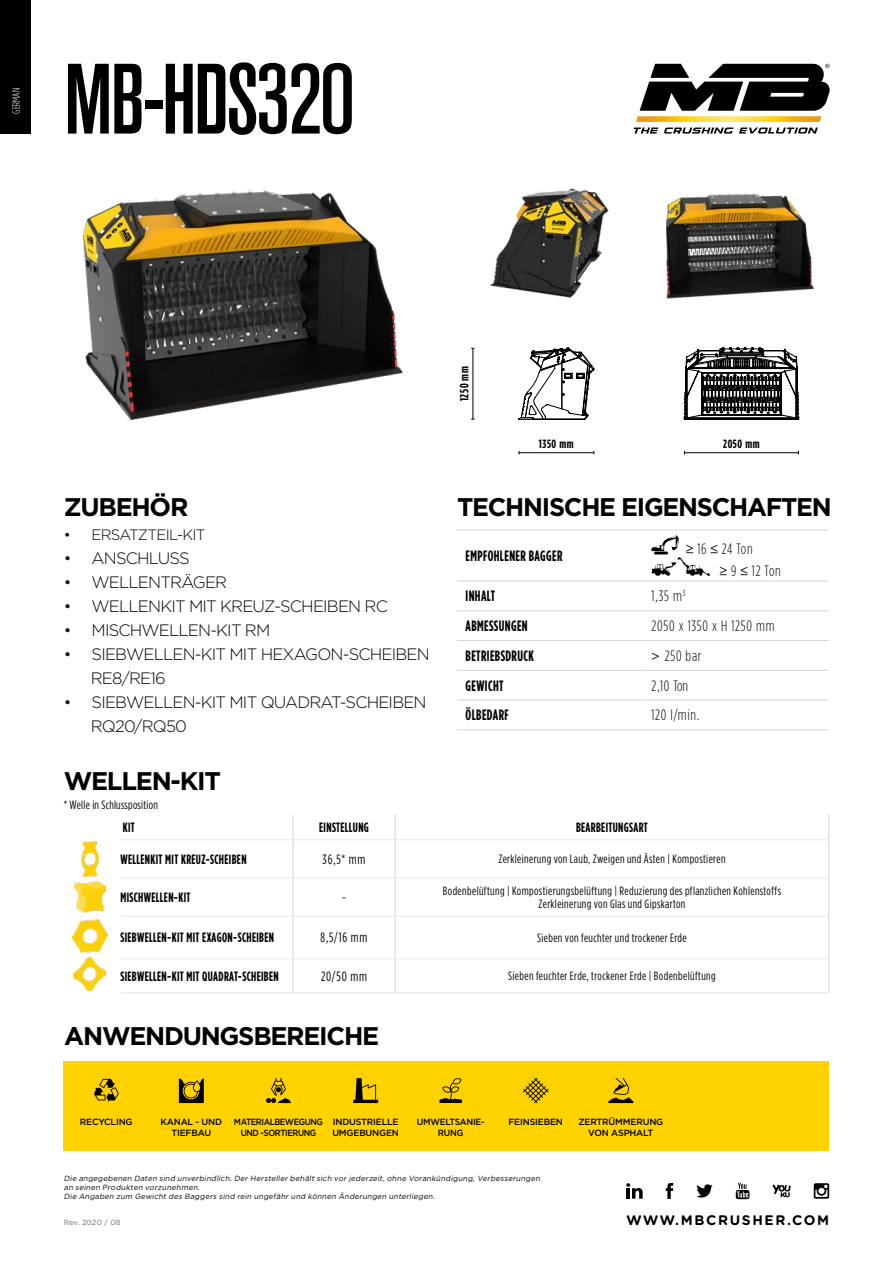
<style>
.page{position:relative;width:893px;height:1263px;background:#fff}
.page>*{position:absolute;margin:0;border:0;box-sizing:border-box;transform-origin:0 0}
.t1{font:500 condensed 98.85px "Akzidenz Grotesk BQ";letter-spacing:-.03em;color:#000}
.titolo_nero_17pt_bol{font:700 25.5px "Gotham";letter-spacing:-.05em;color:#000}
.t2{font:300 16.5px/24px "Gotham";letter-spacing:-.05em;color:#000}
.t3{font:300 15px "Gotham Condensed";letter-spacing:.05em;color:#000}
.t4{font:700 15px "Gotham Condensed";letter-spacing:.03em;color:#000;scale:.91 1}
.t5{font:300 15px "Gotham";letter-spacing:-.05em;color:#000}
.t6{font:700 13.8px "Gotham Rounded";letter-spacing:.12em;color:#000}
.t7{font:700 13.5px "Gotham Condensed";letter-spacing:.03em;color:#000;scale:.91 1}
.t8{font:13.5px "Gotham Condensed";letter-spacing:.06em;color:#000}
.t9{font:12px "Gotham Condensed";letter-spacing:.035em;color:#000}
.t10{font:700 12px "Gotham Condensed";letter-spacing:.05em;color:#000}
.t11{font:300 10.5px "Gotham Condensed";letter-spacing:.01em;color:#fff}
.t12{font:500 9px/10.8px "Gotham";letter-spacing:-.02em;color:#000;text-align:center}
.t13{font:500 9px/10.5px "Gotham";letter-spacing:-.05em;color:#000;text-align:center;scale:.91 1}
.t14{font:500 9px/10.8px "Gotham";letter-spacing:-.02em;color:#000;text-align:center;scale:.96 1}
.t15{font:italic 7.5px/9px "Gotham";color:#000}
.t16{font:7.5px "Gotham";color:#6d6e71}
.s1{font-family:"Cent Goth WGL";font-weight:400;font-size:13.5px}
</style>
<div class="page">
<div style="left:64px;top:1061px;width:765px;height:89px;background:#ffd200"></div>
<div style="left:0;top:0;width:31px;height:134px;background:#000"></div>
<img style="left:73px;top:919px;width:34px;height:33px">
<img style="left:81px;top:841px;width:18px;height:35px">
<img style="left:74px;top:958px;width:32px;height:32px">
<img style="left:75px;top:882px;width:30px;height:30px">
<svg style="left:633px;top:128px;width:185px;height:6px"></svg>
<svg style="left:636px;top:64px;width:194px;height:58px"></svg>
<img style="left:490px;top:188px;width:119px;height:110px">
<img style="left:666px;top:193px;width:148px;height:106px">
<img style="left:82px;top:189px;width:321px;height:231px">
<hr style="left:643px;top:581px;width:186px;height:1px;background:#d1d3d4">
<hr style="left:643px;top:610px;width:186px;height:1px;background:#d1d3d4">
<hr style="left:643px;top:640px;width:186px;height:1px;background:#d1d3d4">
<hr style="left:643px;top:670px;width:186px;height:1px;background:#d1d3d4">
<hr style="left:643px;top:700px;width:186px;height:1px;background:#d1d3d4">
<hr style="left:643px;top:729px;width:186px;height:1px;background:#d1d3d4">
<hr style="left:643px;top:530px;width:186px;height:1px;background:#d1d3d4">
<svg style="left:651px;top:535px;width:59px;height:41px"></svg>
<svg style="left:666px;top:1183px;width:7px;height:16px"></svg>
<svg style="left:772px;top:1184px;width:19px;height:13px"></svg>
<svg style="left:696px;top:1184px;width:17px;height:13px"></svg>
<svg style="left:626px;top:1183px;width:17px;height:16px"></svg>
<svg style="left:736px;top:1183px;width:13px;height:16px"></svg>
<svg style="left:814px;top:1183px;width:15px;height:16px"></svg>
<hr style="left:519px;top:452px;width:75px;height:1px;background:#000">
<hr style="left:472px;top:348px;width:1px;height:71px;background:#000">
<hr style="left:684px;top:452px;width:114px;height:1px;background:#000">
<svg style="left:518px;top:348px;width:76px;height:72px"></svg>
<svg style="left:684px;top:348px;width:115px;height:72px"></svg>
<svg style="left:94px;top:1079px;width:25px;height:23px"></svg>
<svg style="left:179px;top:1078px;width:25px;height:25px"></svg>
<svg style="left:266px;top:1078px;width:25px;height:25px"></svg>
<svg style="left:353px;top:1078px;width:25px;height:25px"></svg>
<svg style="left:439px;top:1078px;width:23px;height:25px"></svg>
<svg style="left:523px;top:1078px;width:26px;height:25px"></svg>
<svg style="left:608px;top:1078px;width:25px;height:25px"></svg>
<svg style="left:293px;top:814px;width:1px;height:25px"></svg>
<svg style="left:395px;top:814px;width:1px;height:25px"></svg>
<svg style="left:828px;top:814px;width:1px;height:26px"></svg>
<hr style="left:293px;top:840px;width:1px;height:38px;background:#d1d3d4">
<hr style="left:395px;top:840px;width:1px;height:38px;background:#d1d3d4">
<hr style="left:828px;top:840px;width:1px;height:38px;background:#d1d3d4">
<hr style="left:293px;top:878px;width:1px;height:38px;background:#d1d3d4">
<hr style="left:395px;top:878px;width:1px;height:38px;background:#d1d3d4">
<hr style="left:828px;top:878px;width:1px;height:38px;background:#d1d3d4">
<hr style="left:293px;top:917px;width:1px;height:41px;background:#d1d3d4">
<hr style="left:395px;top:917px;width:1px;height:41px;background:#d1d3d4">
<hr style="left:828px;top:916px;width:1px;height:43px;background:#d1d3d4">
<hr style="left:293px;top:959px;width:1px;height:33px;background:#d1d3d4">
<hr style="left:395px;top:959px;width:1px;height:33px;background:#d1d3d4">
<hr style="left:828px;top:959px;width:1px;height:33px;background:#d1d3d4">
<hr style="left:120px;top:839px;width:173px;height:1px;background:#e6e7e8">
<hr style="left:293px;top:839px;width:102px;height:1px;background:#e6e7e8">
<hr style="left:395px;top:839px;width:433px;height:1px;background:#e6e7e8">
<hr style="left:120px;top:878px;width:173px;height:1px;background:#e6e7e8">
<hr style="left:293px;top:878px;width:102px;height:1px;background:#e6e7e8">
<hr style="left:395px;top:878px;width:433px;height:1px;background:#e6e7e8">
<hr style="left:120px;top:916px;width:173px;height:1px;background:#e6e7e8">
<hr style="left:293px;top:916px;width:102px;height:1px;background:#e6e7e8">
<hr style="left:395px;top:916px;width:433px;height:1px;background:#e6e7e8">
<hr style="left:120px;top:958px;width:173px;height:1px;background:#e6e7e8">
<hr style="left:293px;top:958px;width:102px;height:1px;background:#e6e7e8">
<hr style="left:395px;top:958px;width:433px;height:1px;background:#e6e7e8">
<hr style="left:120px;top:992px;width:173px;height:1px;background:#e6e7e8">
<hr style="left:293px;top:992px;width:102px;height:1px;background:#e6e7e8">
<hr style="left:395px;top:992px;width:434px;height:1px;background:#e6e7e8">
<hr style="left:457px;top:581px;width:186px;height:1px;background:#d1d3d4">
<hr style="left:457px;top:610px;width:186px;height:1px;background:#d1d3d4">
<hr style="left:457px;top:640px;width:186px;height:1px;background:#d1d3d4">
<hr style="left:457px;top:670px;width:186px;height:1px;background:#d1d3d4">
<hr style="left:457px;top:700px;width:186px;height:1px;background:#d1d3d4">
<hr style="left:457px;top:729px;width:186px;height:1px;background:#d1d3d4">
<hr style="left:457px;top:530px;width:186px;height:1px;background:#d1d3d4">
<p class="t11" style="left:11px;top:114px;width:27px;rotate:-90deg">GERMAN</p>
<p class="t1" style="left:64px;top:43px;width:293px">MB-HDS320</p>
<p class="t10" style="left:457px;top:401px;width:36px;rotate:-90deg">1250 mm</p>
<p class="t10" style="left:539px;top:437px;width:36px">1350 mm</p>
<p class="t10" style="left:723px;top:437px;width:38px">2050 mm</p>
<p class="titolo_nero_17pt_bol" style="left:64px;top:490px;width:126px">ZUBEHÖR</p>
<h2 class="titolo_nero_17pt_bol" style="left:457px;top:490px;width:376px">TECHNISCHE EIGENSCHAFTEN</h2>
<p class="t5" style="left:64px;top:525px;width:143px">• ERSATZTEIL-KIT</p>
<p class="t2" style="left:64px;top:545px;width:127px">• ANSCHLUSS</p>
<p class="t2" style="left:64px;top:569px;width:165px">• WELLENTRÄGER</p>
<p class="t2" style="left:64px;top:593px;width:326px">• WELLENKIT MIT KREUZ-SCHEIBEN RC</p>
<p class="t2" style="left:64px;top:617px;width:208px">• MISCHWELLEN-KIT RM</p>
<p class="t2" style="left:91px;top:641px;width:340px;text-indent:-27px">• SIEBWELLEN-KIT MIT HEXAGON-SCHEIBEN<br>RE8/RE16</p>
<p class="t2" style="left:91px;top:689px;width:337px;text-indent:-27px">• SIEBWELLEN-KIT MIT QUADRAT-SCHEIBEN<br>RQ20/RQ50</p>
<p class="t3" style="left:686px;top:541px;width:68px"><span class="s1">≥</span> 16 <span class="s1">≤</span> 24 Ton</p>
<p class="t3" style="left:720px;top:563px;width:62px"><span class="s1">≥</span> 9 <span class="s1">≤</span> 12 Ton</p>
<p class="t4" style="left:466px;top:547px;width:108px">EMPFOHLENER BAGGER</p>
<p class="t4" style="left:466px;top:587px;width:34px">INHALT</p>
<p class="t4" style="left:466px;top:617px;width:70px">ABMESSUNGEN</p>
<p class="t4" style="left:466px;top:647px;width:77px">BETRIEBSDRUCK</p>
<p class="t4" style="left:466px;top:677px;width:43px">GEWICHT</p>
<p class="t4" style="left:466px;top:706px;width:49px">ÖLBEDARF</p>
<p class="t3" style="left:651px;top:588px;width:35px">1,35 m<sup>3</sup></p>
<p class="t3" style="left:651px;top:618px;width:125px">2050 x 1350 x H 1250 mm</p>
<p class="t3" style="left:651px;top:648px;width:52px"><span class="s1">&gt;</span> 250 bar</p>
<p class="t3" style="left:651px;top:677px;width:38px">2,10 Ton</p>
<p class="t3" style="left:651px;top:707px;width:49px">120 l/min.</p>
<p class="titolo_nero_17pt_bol" style="left:64px;top:764px;width:159px">WELLEN-KIT</p>
<p class="t9" style="left:64px;top:798px;width:96px">* Welle in Schlussposition</p>
<p class="t7" style="left:123px;top:819px;width:15px">KIT</p>
<p class="t7" style="left:319px;top:819px;width:56px">EINSTELLUNG</p>
<p class="t7" style="left:576px;top:819px;width:81px">BEARBEITUNGSART</p>
<p class="t7" style="left:120px;top:851px;width:140px">WELLENKIT MIT KREUZ-SCHEIBEN</p>
<p class="t8" style="left:323px;top:852px;width:44px">36,5* mm</p>
<p class="t9" style="left:498px;top:852px;width:229px">Zerkleinerung von Laub, Zweigen und Ästen | Kompostieren</p>
<p class="t7" style="left:120px;top:889px;width:79px">MISCHWELLEN-KIT</p>
<p class="t8" style="left:342px;top:890px;width:5px">-</p>
<p class="t9" style="left:443px;top:884px;width:340px">Bodenbelüftung | Kompostierungsbelüftung | Reduzierung des pflanzlichen Kohlenstoffs</p>
<p class="t9" style="left:538px;top:897px;width:148px">Zerkleinerung von Glas und Gipskarton</p>
<p class="t7" style="left:120px;top:930px;width:170px">SIEBWELLEN-KIT MIT EXAGON-SCHEIBEN</p>
<p class="t8" style="left:321px;top:930px;width:48px">8,5/16 mm</p>
<p class="t9" style="left:537px;top:931px;width:151px">Sieben von feuchter und trockener Erde</p>
<p class="t7" style="left:120px;top:968px;width:175px">SIEBWELLEN-KIT MIT QUADRAT-SCHEIBEN</p>
<p class="t8" style="left:321px;top:969px;width:47px">20/50 mm</p>
<p class="t9" style="left:508px;top:969px;width:209px">Sieben feuchter Erde, trockener Erde | Bodenbelüftung</p>
<h2 class="titolo_nero_17pt_bol" style="left:64px;top:1019px;width:317px">ANWENDUNGSBEREICHE</h2>
<p class="t12" style="left:332px;top:1127px;width:68px">UMGEBUNGEN</p>
<p class="t14" style="left:417px;top:1117px;width:72px">UMWELTSANIE-<br>RUNG</p>
<p class="t12" style="left:508px;top:1117px;width:56px">FEINSIEBEN</p>
<p class="t12" style="left:578px;top:1117px;width:86px">ZERTRÜMMERUNG<br>VON ASPHALT</p>
<p class="t12" style="left:80px;top:1117px;width:54px">RECYCLING</p>
<p class="t12" style="left:161px;top:1117px;width:63px">KANAL - UND<br>TIEFBAU</p>
<p class="t13" style="left:234px;top:1117px;width:99px">MATERIALBEWEGUNG<br>UND -SORTIERUNG</p>
<p class="t12" style="left:333px;top:1117px;width:67px">INDUSTRIELLE</p>
<p class="t15" style="left:64px;top:1174px;width:479px">Die angegebenen Daten sind unverbindlich. Der Hersteller behält sich vor jederzeit, ohne Vorankündigung, Verbesserungen an seinen Produkten vorzunehmen.<br>Die Angaben zum Gewicht des Baggers sind rein ungefähr und können Änderungen unterliegen.</p>
<p class="t16" style="left:64px;top:1217px;width:58px">Rev. 2020 / 08</p>
<p class="t6" style="left:626px;top:1210px;width:204px">WWW.MBCRUSHER.COM</p>
</div>
